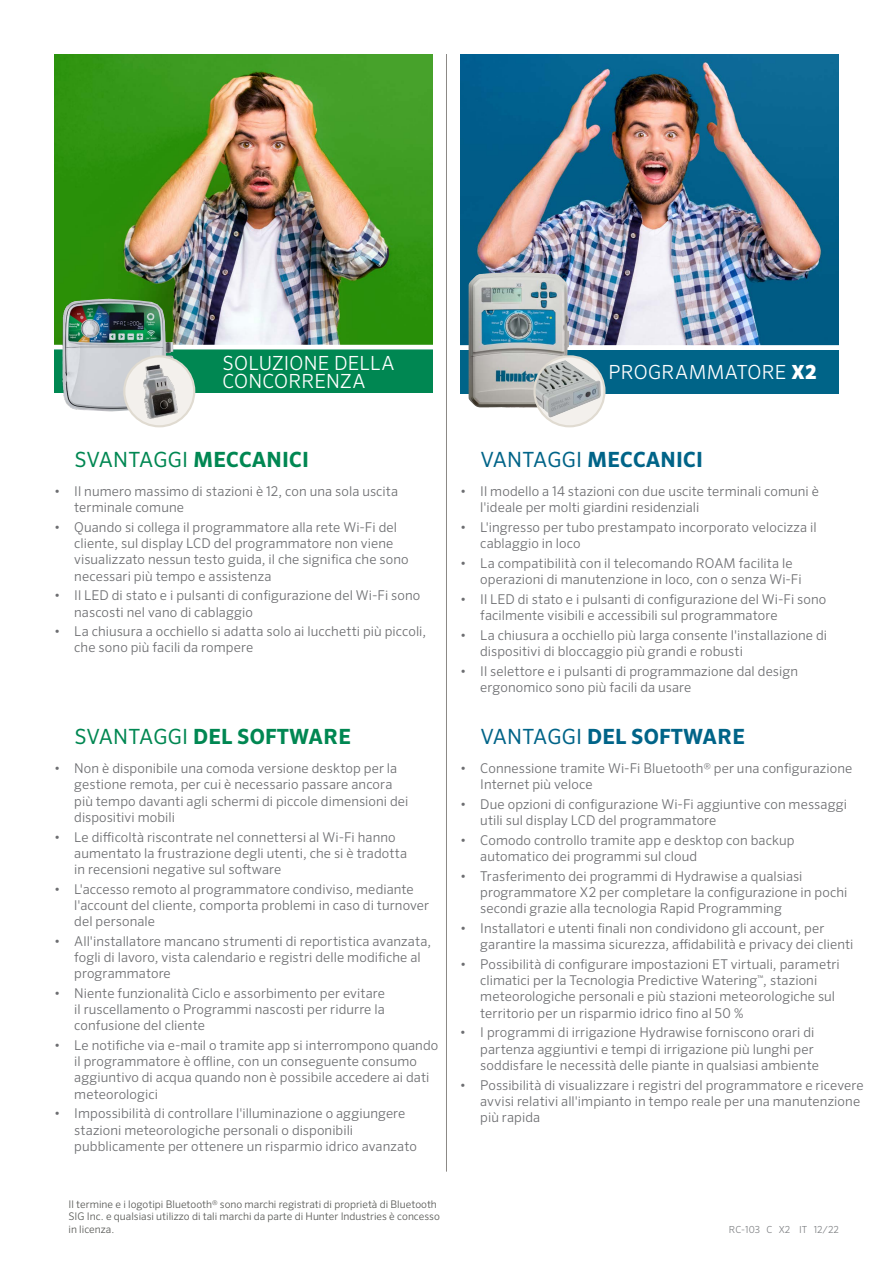
<style>
.page{position:relative;width:893px;height:1263px;background:#fff}
.page>*{position:absolute;margin:0;border:0;box-sizing:border-box;transform-origin:0 0}
.t1{font:700 21px "Sero Pro";letter-spacing:.01em;color:#006488}
.t2{font:700 21px "Sero Pro";letter-spacing:.01em;color:#008752}
.t3{font:21px "Sero Pro";letter-spacing:.005em;color:#008752}
.t4{font:300 19.5px/18px "Sero Pro";letter-spacing:.01em;color:#fff}
.t5{font:300 13.5px/16.2px "Sero Pro";letter-spacing:.005em;color:#6d6e71}
.t6{font:300 10.5px/12.6px "Sero Pro";color:#585956}
.t7{font:300 9.75px "Sero Pro";color:#808285}
.s1{font-weight:900}
.s2{font-weight:700}
.s3{font-weight:400}
</style>
<div class="page">
<hr style="left:446px;top:54px;width:1px;height:1117px;background:#8c8986">
<div style="left:54px;top:350px;width:379px;height:43px;background:#008752"></div>
<div style="left:460px;top:350px;width:379px;height:44px;background:#006488"></div>
<img style="left:460px;top:54px;width:379px;height:291px">
<img style="left:469px;top:272px;width:97px;height:135px">
<svg style="left:534px;top:356px;width:70px;height:70px;background:#cacbca"></svg>
<img style="left:534px;top:360px;width:31px;height:48px">
<div style="left:533px;top:355px;width:73px;height:72px;border:2px solid #e0dbd1;border-radius:50%"></div>
<img style="left:54px;top:54px;width:379px;height:291px">
<img style="left:57px;top:299px;width:117px;height:112px">
<img style="left:127px;top:359px;width:67px;height:67px">
<div style="left:123px;top:355px;width:72px;height:72px;border:2px solid #e0dbd1;border-radius:50%"></div>
<h2 class="t4" style="left:223px;top:354px;width:173px">SOLUZIONE DELLA<br>CONCORRENZA</h2>
<h2 class="t4" style="left:609px;top:363px;width:209px">PROGRAMMATORE <span class="s1">X2</span></h2>
<h1 class="t3" style="left:74px;top:447px;width:236px">SVANTAGGI <span class="s2">MECCANICI</span></h1>
<h1 class="t1" style="left:480px;top:446px;width:224px"><span class="s3">VANTAGGI</span> MECCANICI</h1>
<p class="t5" style="left:74px;top:483px;width:325px;text-indent:-20px">• Il numero massimo di stazioni è 12, con una sola uscita terminale comune</p>
<p class="t5" style="left:74px;top:519px;width:336px;text-indent:-20px">• Quando si collega il programmatore alla rete Wi-Fi del cliente, sul display LCD del programmatore non viene visualizzato nessun testo guida, il che significa che sono necessari più tempo e assistenza</p>
<p class="t5" style="left:74px;top:587px;width:348px;text-indent:-20px">• Il LED di stato e i pulsanti di configurazione del Wi-Fi sono nascosti nel vano di cablaggio</p>
<p class="t5" style="left:74px;top:623px;width:354px;text-indent:-20px">• La chiusura a occhiello si adatta solo ai lucchetti più piccoli, che sono più facili da rompere</p>
<p class="t5" style="left:480px;top:483px;width:340px;text-indent:-20px">• Il modello a 14 stazioni con due uscite terminali comuni è l'ideale per molti giardini residenziali</p>
<p class="t5" style="left:480px;top:519px;width:338px;text-indent:-20px">• L'ingresso per tubo prestampato incorporato velocizza il cablaggio in loco</p>
<p class="t5" style="left:480px;top:555px;width:323px;text-indent:-20px">• La compatibilità con il telecomando ROAM facilita le operazioni di manutenzione in loco, con o senza Wi-Fi</p>
<p class="t5" style="left:480px;top:591px;width:348px;text-indent:-20px">• Il LED di stato e i pulsanti di configurazione del Wi-Fi sono facilmente visibili e accessibili sul programmatore</p>
<p class="t5" style="left:480px;top:627px;width:348px;text-indent:-20px">• La chiusura a occhiello più larga consente l'installazione di dispositivi di bloccaggio più grandi e robusti</p>
<p class="t5" style="left:480px;top:663px;width:319px;text-indent:-20px">• Il selettore e i pulsanti di programmazione dal design ergonomico sono più facili da usare</p>
<h1 class="t2" style="left:74px;top:724px;width:278px"><span class="s3">SVANTAGGI</span> DEL SOFTWARE</h1>
<h1 class="t1" style="left:480px;top:724px;width:266px"><span class="s3">VANTAGGI</span> DEL SOFTWARE</h1>
<p class="t5" style="left:74px;top:760px;width:336px;text-indent:-20px">• Non è disponibile una comoda versione desktop per la gestione remota, per cui è necessario passare ancora più tempo davanti agli schermi di piccole dimensioni dei dispositivi mobili</p>
<p class="t5" style="left:74px;top:828px;width:334px;text-indent:-20px">• Le difficoltà riscontrate nel connettersi al Wi-Fi hanno aumentato la frustrazione degli utenti, che si è tradotta in recensioni negative sul software</p>
<p class="t5" style="left:74px;top:881px;width:356px;text-indent:-20px">• L'accesso remoto al programmatore condiviso, mediante l'account del cliente, comporta problemi in caso di turnover del personale</p>
<p class="t5" style="left:74px;top:933px;width:358px;text-indent:-20px">• All'installatore mancano strumenti di reportistica avanzata, fogli di lavoro, vista calendario e registri delle modifiche al programmatore</p>
<p class="t5" style="left:74px;top:985px;width:312px;text-align:justify;text-indent:-20px">• Niente funzionalità Ciclo e assorbimento per evitare il ruscellamento o Programmi nascosti per ridurre la confusione del cliente</p>
<p class="t5" style="left:74px;top:1037px;width:366px;text-indent:-20px">• Le notifiche via e-mail o tramite app si interrompono quando il programmatore è offline, con un conseguente consumo aggiuntivo di acqua quando non è possibile accedere ai dati meteorologici</p>
<p class="t5" style="left:74px;top:1105px;width:344px;text-indent:-20px">• Impossibilità di controllare l'illuminazione o aggiungere stazioni meteorologiche personali o disponibili pubblicamente per ottenere un risparmio idrico avanzato</p>
<p class="t5" style="left:480px;top:760px;width:374px;text-indent:-20px">• Connessione tramite Wi-Fi Bluetooth® per una configurazione<br>Internet più veloce</p>
<p class="t5" style="left:480px;top:796px;width:368px;text-indent:-20px">• Due opzioni di configurazione Wi-Fi aggiuntive con messaggi utili sul display LCD del programmatore</p>
<p class="t5" style="left:480px;top:832px;width:316px;text-indent:-20px">• Comodo controllo tramite app e desktop con backup automatico dei programmi sul cloud</p>
<p class="t5" style="left:480px;top:868px;width:369px;text-indent:-20px">• Trasferimento dei programmi di Hydrawise a qualsiasi programmatore X2 per completare la configurazione in pochi secondi grazie alla tecnologia Rapid Programming</p>
<p class="t5" style="left:480px;top:920px;width:375px;text-indent:-20px">• Installatori e utenti finali non condividono gli account, per garantire la massima sicurezza, affidabilità e privacy dei clienti</p>
<p class="t5" style="left:480px;top:956px;width:361px;text-indent:-20px">• Possibilità di configurare impostazioni ET virtuali, parametri climatici per la Tecnologia Predictive Watering<sup>™</sup>, stazioni meteorologiche personali e più stazioni meteorologiche sul territorio per un risparmio idrico fino al 50 %</p>
<p class="t5" style="left:480px;top:1024px;width:340px;text-indent:-20px">• I programmi di irrigazione Hydrawise forniscono orari di partenza aggiuntivi e tempi di irrigazione più lunghi per soddisfare le necessità delle piante in qualsiasi ambiente</p>
<p class="t5" style="left:480px;top:1076px;width:385px;text-indent:-20px">• Possibilità di visualizzare i registri del programmatore e ricevere avvisi relativi all'impianto in tempo reale per una manutenzione più rapida</p>
<p class="t6" style="left:69px;top:1198px;width:373px">Il termine e i logotipi Bluetooth® sono marchi registrati di proprietà di Bluetooth<br>SIG Inc. e qualsiasi utilizzo di tali marchi da parte di Hunter Industries è concesso in licenza.</p>
<p class="t7" style="left:729px;top:1224px;width:112px">RC-103 C X2 IT 12/22</p>
</div>
